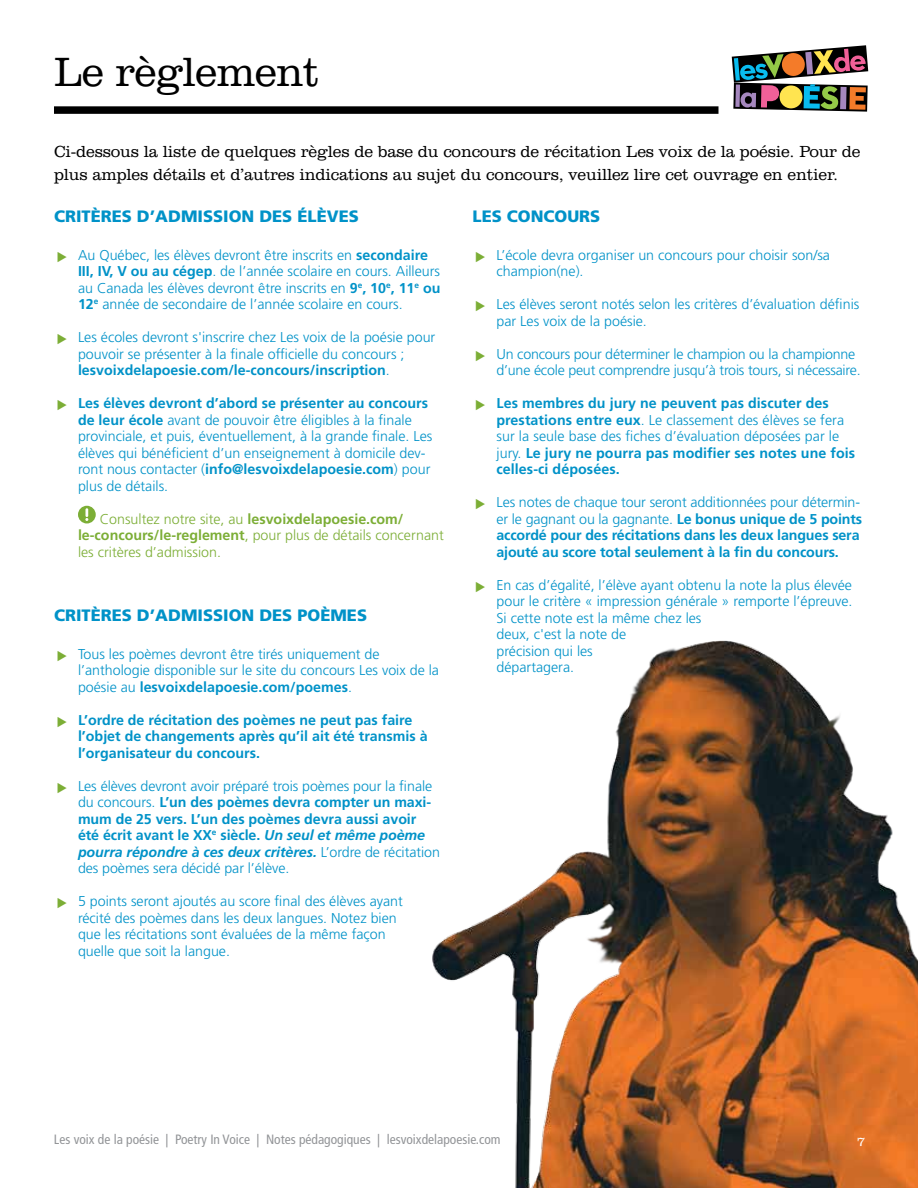
<style>
.page{position:relative;width:918px;height:1188px;background:#fff}
.page>*{position:absolute;margin:0;border:0;box-sizing:border-box;transform-origin:0 0}
.t1{font:300 42px "Clarendon BT";letter-spacing:-.02em;color:#000}
.t2{font:300 16.5px/22.5px "Clarendon BT";letter-spacing:-.01em;color:#000}
.t3{font:900 16.5px "Frutiger LT Std";color:#0092c8}
.t4{font:300 14.25px/16.5px "Frutiger LT Std";color:#0092c8}
.t5{font:700 14.25px/16.5px "Frutiger LT Std";color:#0092c8}
.t6{font:300 14.25px/16.5px "Frutiger LT Std";color:#7cae36}
.t7{font:condensed 13.5px "Frutiger LT Std";color:#939598}
.t8{font:300 13.5px "Clarendon BT";color:#fff}
.s1{font-weight:700}
.s2{font-weight:300}
.s3{font-weight:700;font-style:italic}
</style>
<div class="page">
<svg style="left:732px;top:45px;width:136px;height:67px"></svg>
<img style="left:432px;top:641px;width:486px;height:547px">
<div style="left:54px;top:106px;width:664px;height:8px;background:#000"></div>
<svg style="left:78px;top:506px;width:18px;height:18px"></svg>
<h1 class="t1" style="left:54px;top:46px;width:267px">Le règlement</h1>
<p class="t2" style="left:54px;top:140px;width:808px">Ci-dessous la liste de quelques règles de base du concours de récitation Les voix de la poésie. Pour de plus amples détails et d’autres indications au sujet du concours, veuillez lire cet ouvrage en entier.</p>
<p class="t3" style="left:54px;top:206px;width:306px">CRITÈRES D’ADMISSION DES ÉLÈVES</p>
<p class="t4" style="left:78px;top:247px;width:364px">Au Québec, les élèves devront être inscrits en <span class="s1">secondaire III, IV, V ou au cégep</span>. de l’année scolaire en cours. Ailleurs au Canada les élèves devront être inscrits en <span class="s1">9</span><sup>e</sup><span class="s1">, 10</span><sup>e</sup><span class="s1">, 11</span><sup>e</sup> <span class="s1">ou 12</span><sup>e</sup> année de secondaire de l’année scolaire en cours.</p>
<p class="t4" style="left:78px;top:329px;width:359px">Les écoles devront s'inscrire chez Les voix de la poésie pour pouvoir se présenter à la finale officielle du concours ; <span class="s1">lesvoixdelapoesie.com/le-concours/inscription</span>.</p>
<p class="t4" style="left:78px;top:395px;width:356px"><span class="s1">Les élèves devront d’abord se présenter au concours de leur école</span> avant de pouvoir être éligibles à la finale provinciale, et puis, éventuellement, à la grande finale. Les élèves qui bénéficient d’un enseignement à domicile dev&shy;ront nous contacter (<span class="s1">info@lesvoixdelapoesie.com</span>) pour plus de détails.</p>
<p class="t6" style="left:78px;top:511px;width:367px;text-indent:22px">Consultez notre site, au <span class="s1">lesvoixdelapoesie.com/ le-concours/le-reglement</span>, pour plus de détails concernant les critères d’admission.</p>
<p class="t3" style="left:472px;top:206px;width:129px">LES CONCOURS</p>
<p class="t4" style="left:496px;top:247px;width:335px">L’école devra organiser un concours pour choisir son/sa champion(ne).</p>
<p class="t4" style="left:496px;top:296px;width:364px">Les élèves seront notés selon les critères d’évaluation définis par Les voix de la poésie.</p>
<p class="t4" style="left:496px;top:346px;width:366px">Un concours pour déterminer le champion ou la championne d’une école peut comprendre jusqu’à trois tours, si nécessaire.</p>
<p class="t5" style="left:496px;top:395px;width:360px">Les membres du jury ne peuvent pas discuter des prestations entre eux<span class="s2">. Le classement des élèves se fera sur la seule base des fiches d’évaluation déposées par le jury.</span> Le jury ne pourra pas modifier ses notes une fois celles-ci déposées.</p>
<p class="t5" style="left:496px;top:494px;width:367px"><span class="s2">Les notes de chaque tour seront additionnées pour détermin&shy;er le gagnant ou la gagnante.</span> Le bonus unique de 5 points accordé pour des récitations dans les deux langues sera ajouté au score total seulement à la fin du concours.</p>
<p class="t4" style="left:496px;top:577px;width:358px">En cas d’égalité, l’élève ayant obtenu la note la plus élevée pour le critère « impression générale » remporte l’épreuve.<br>Si cette note est la même chez les<br>deux, c'est la note de<br>précision qui les<br>départagera.</p>
<p class="t3" style="left:54px;top:605px;width:315px">CRITÈRES D’ADMISSION DES POÈMES</p>
<p class="t4" style="left:78px;top:646px;width:363px">Tous les poèmes devront être tirés uniquement de l’anthologie disponible sur le site du concours Les voix de la poésie au <span class="s1">lesvoixdelapoesie.com/poemes</span>.</p>
<p class="t5" style="left:78px;top:711px;width:351px">L’ordre de récitation des poèmes ne peut pas faire l’objet de changements après qu’il ait été transmis à l’organisateur du concours.</p>
<p class="t4" style="left:78px;top:778px;width:363px">Les élèves devront avoir préparé trois poèmes pour la finale du concours. <span class="s1">L’un des poèmes devra compter un maxi&shy;mum de 25 vers. L’un des poèmes devra aussi avoir été écrit avant le</span> <span class="s1">XX</span><sup>e</sup> <span class="s1">siècle.</span> <span class="s3">Un seul et même poème pourra répondre à ces deux critères.</span> L’ordre de récitation des poèmes sera décidé par l’élève.</p>
<p class="t4" style="left:78px;top:893px;width:326px">5 points seront ajoutés au score final des élèves ayant récité des poèmes dans les deux langues. Notez bien que les récitations sont évaluées de la même façon quelle que soit la langue.</p>
<p class="t7" style="left:54px;top:1132px;width:448px">Les voix de la poésie | Poetry In Voice | Notes pédagogiques | lesvoixdelapoesie.com</p>
<p class="t8" style="left:857px;top:1133px;width:10px">7</p>
</div>
